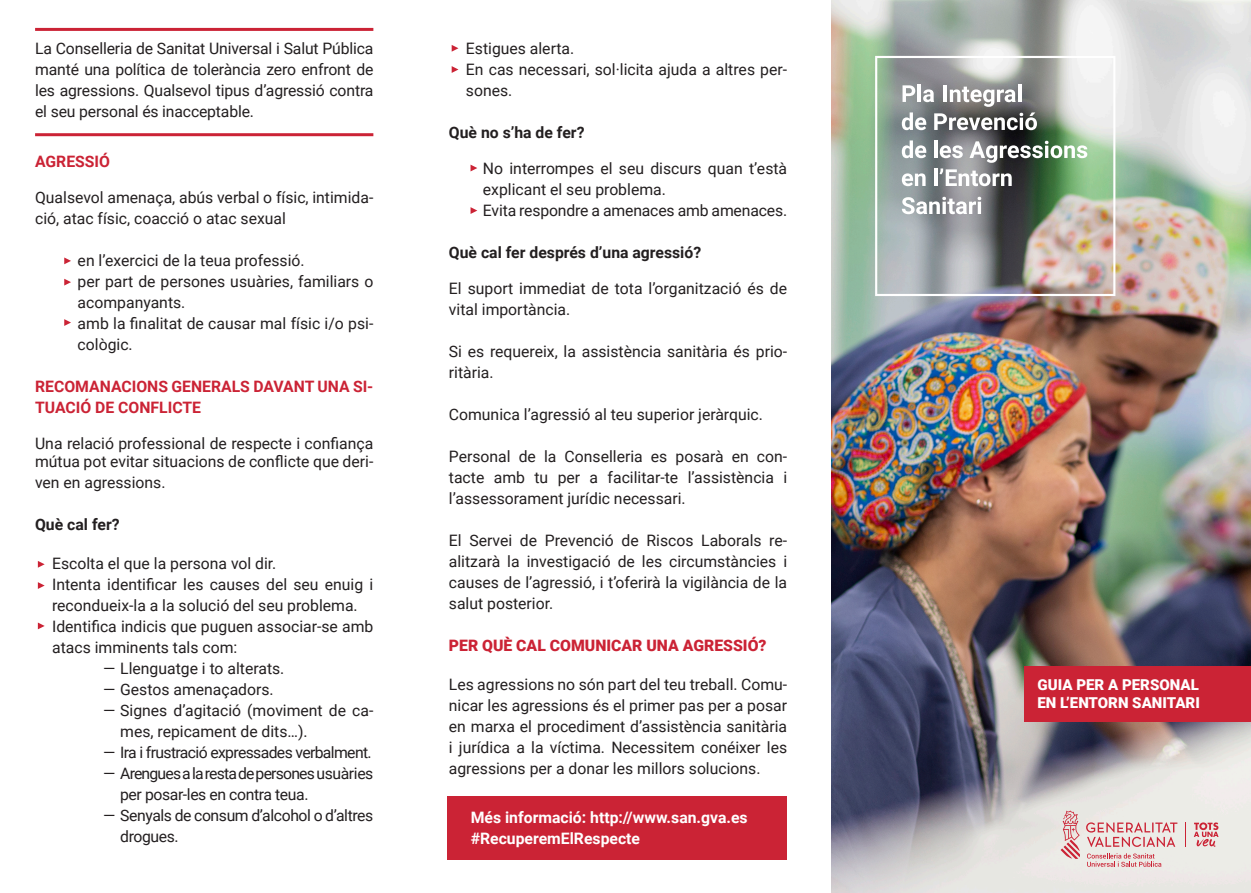
<style>
.page{position:relative;width:1251px;height:893px;background:#fff}
.page>*{position:absolute;margin:0;border:0;box-sizing:border-box;transform-origin:0 0}
.t1{font:15.75px/21px "Roboto";color:#231f20}
.t2{font:15.75px/21px "Roboto";letter-spacing:-.025em;color:#231f20}
.t3{font:700 15.75px/21px "Roboto";color:#cb2335}
.t4{font:700 15.75px "Roboto";color:#231f20}
.t5{font:700 15.75px/21px "Roboto";color:#fff}
.t6{font:15.75px "Roboto";letter-spacing:-.04em;color:#231f20}
.t7{font:900 15.75px "Roboto";color:#cb2335}
.t8{font:900 15px/18px "Roboto";color:#fff}
</style>
<div class="page">
<div style="left:447px;top:796px;width:340px;height:64px;background:#cb2335"></div>
<hr style="left:35px;top:133px;width:338px;height:3px;background:#cb2335">
<img style="left:831px;top:0;width:419px;height:893px">
<svg style="left:1193px;top:822px;width:25px;height:25px"></svg>
<svg style="left:1060px;top:810px;width:117px;height:57px;background:#e5c9c8"></svg>
<svg style="left:1184px;top:822px;width:1px;height:25px"></svg>
<svg style="left:38px;top:561px;width:7px;height:7px"></svg>
<svg style="left:38px;top:582px;width:7px;height:7px"></svg>
<svg style="left:38px;top:622px;width:7px;height:7px"></svg>
<svg style="left:64px;top:257px;width:7px;height:7px"></svg>
<svg style="left:64px;top:279px;width:7px;height:7px"></svg>
<svg style="left:64px;top:319px;width:7px;height:7px"></svg>
<svg style="left:451px;top:45px;width:7px;height:7px"></svg>
<svg style="left:451px;top:66px;width:7px;height:7px"></svg>
<svg style="left:470px;top:165px;width:7px;height:6px"></svg>
<svg style="left:470px;top:207px;width:7px;height:7px"></svg>
<hr style="left:35px;top:28px;width:338px;height:3px;background:#cb2335">
<img style="left:874px;top:56px;width:241px;height:240px">
<hr style="left:917px;top:84px;width:3px;height:18px;background:#fff">
<hr style="left:1017px;top:84px;width:3px;height:18px;background:#fff">
<svg style="left:901px;top:85px;width:135px;height:45px"></svg>
<svg style="left:901px;top:140px;width:25px;height:18px"></svg>
<svg style="left:933px;top:140px;width:4px;height:18px"></svg>
<svg style="left:901px;top:173px;width:24px;height:13px"></svg>
<svg style="left:933px;top:168px;width:4px;height:18px"></svg>
<svg style="left:939px;top:141px;width:148px;height:45px"></svg>
<svg style="left:901px;top:197px;width:80px;height:17px"></svg>
<div style="left:1023px;top:666px;width:227px;height:55px;background:#cb2335"></div>
<p class="t1" style="left:35px;top:38px;width:340px;text-align:justify">La Conselleria de Sanitat Universal i Salut Pública manté una política de tolerància zero enfront de les agressions. Qualsevol tipus d’agressió contra el seu personal és inacceptable.</p>
<p class="t3" style="left:35px;top:150px;width:76px">AGRESSIÓ</p>
<p class="t1" style="left:35px;top:186px;width:340px">Qualsevol amenaça, abús verbal o físic, intimida&shy;ció, atac físic, coacció o atac sexual</p>
<p class="t1" style="left:61px;top:249px;width:245px">— en l’exercici de la teua professió.</p>
<p class="t1" style="left:78px;top:270px;width:297px;text-indent:-17px">— per part de persones usuàries, familiars o acompanyants.</p>
<p class="t1" style="left:78px;top:312px;width:297px;text-indent:-17px">— amb la finalitat de causar mal físic i/o psi&shy;cològic.</p>
<p class="t3" style="left:35px;top:375px;width:340px">RECOMANACIONS GENERALS DAVANT UNA SI-<br>TUACIÓ DE CONFLICTE</p>
<p class="t1" style="left:35px;top:434px;width:340px;line-height:18px">Una relació professional de respecte i confiança mútua pot evitar situacions de conflicte que deri-</p>
<p class="t1" style="left:35px;top:471px;width:132px">ven en agressions.</p>
<p class="t4" style="left:35px;top:513px;width:86px">Què cal fer?</p>
<p class="t1" style="left:35px;top:552px;width:243px">— Escolta el que la persona vol dir.</p>
<p class="t1" style="left:35px;top:573px;width:340px;text-align:center">— Intenta identificar les causes del seu enuig i recondueix-la a la solució del seu problema.</p>
<p class="t1" style="left:52px;top:615px;width:323px;text-indent:-17px">— Identifica indicis que puguen associar-se amb atacs imminents tals com:</p>
<p class="t1" style="left:103px;top:657px;width:183px">— Llenguatge i to alterats.</p>
<p class="t1" style="left:103px;top:678px;width:172px">— Gestos amenaçadors.</p>
<p class="t1" style="left:120px;top:699px;width:254px;text-indent:-17px">— Signes d’agitació (moviment de ca&shy;mes, repicament de dits…).</p>
<p class="t6" style="left:103px;top:741px;width:270px">— Ira i frustració expressades verbalment.</p>
<p class="t2" style="left:120px;top:762px;width:255px;text-indent:-17px">— Arengues a la resta de persones usuàries per posar-les en contra teua.</p>
<p class="t2" style="left:120px;top:804px;width:255px;text-indent:-17px">— Senyals de consum d’alcohol o d’altres drogues.</p>
<p class="t1" style="left:449px;top:38px;width:127px">— Estigues alerta.</p>
<p class="t1" style="left:466px;top:59px;width:323px;text-indent:-17px">— En cas necessari, sol·licita ajuda a altres per&shy;sones.</p>
<p class="t4" style="left:449px;top:122px;width:137px">Què no s’ha de fer?</p>
<p class="t1" style="left:483px;top:158px;width:306px;text-indent:-9px">• No interrompes el seu discurs quan t’està explicant el seu problema.</p>
<p class="t1" style="left:474px;top:200px;width:314px">• Evita respondre a amenaces amb amenaces.</p>
<p class="t4" style="left:449px;top:242px;width:254px">Què cal fer després d’una agressió?</p>
<p class="t1" style="left:449px;top:278px;width:340px">El suport immediat de tota l’organització és de vital importància.</p>
<p class="t1" style="left:449px;top:341px;width:340px">Si es requereix, la assistència sanitària és prio&shy;ritària.</p>
<p class="t1" style="left:449px;top:404px;width:315px">Comunica l’agressió al teu superior jeràrquic.</p>
<p class="t1" style="left:449px;top:446px;width:340px;text-align:justify">Personal de la Conselleria es posarà en con&shy;tacte amb tu per a facilitar-te l’assistència i l’assessorament jurídic necessari.</p>
<p class="t1" style="left:449px;top:530px;width:340px;text-align:justify">El Servei de Prevenció de Riscos Laborals re&shy;alitzarà la investigació de les circumstàncies i causes de l’agressió, i t’oferirà la vigilància de la salut posterior.</p>
<p class="t7" style="left:449px;top:635px;width:319px">PER QUÈ CAL COMUNICAR UNA AGRESSIÓ?</p>
<p class="t1" style="left:449px;top:674px;width:340px;text-align:justify">Les agressions no són part del teu treball. Comu&shy;nicar les agressions és el primer pas per a posar en marxa el procediment d’assistència sanitària i jurídica a la víctima. Necessitem conéixer les agressions per a donar les millors solucions.</p>
<p class="t5" style="left:470px;top:807px;width:278px">Més informació: http://www.san.gva.es #RecuperemElRespecte</p>
<p class="t8" style="left:1037px;top:675px;width:164px">GUIA PER A PERSONAL<br>EN L’ENTORN SANITARI</p>
</div>
